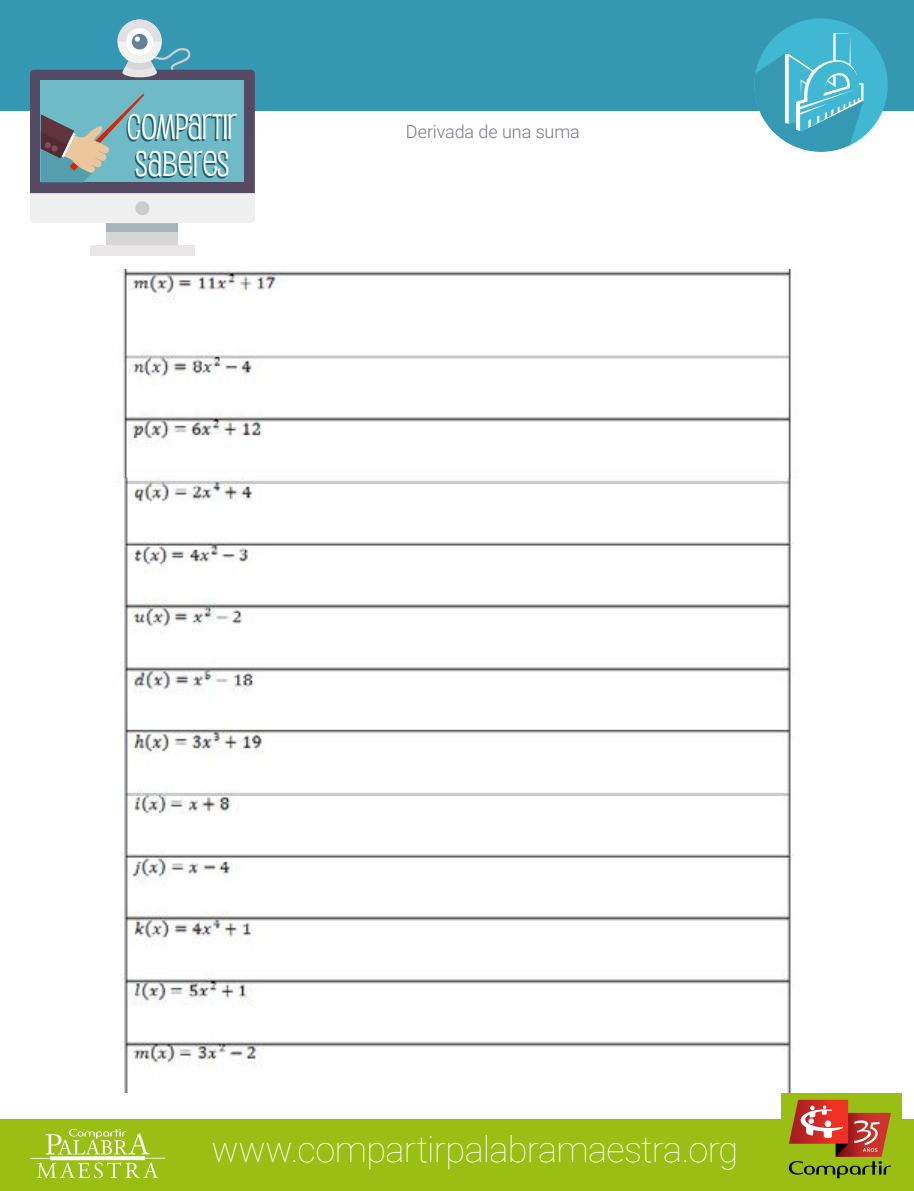
<style>
.page{position:relative;width:914px;height:1191px;background:#fff}
.page>*{position:absolute;margin:0;border:0;box-sizing:border-box;transform-origin:0 0}
.t1{font:100 36px "Roboto";letter-spacing:-.015em;color:#fff}
.t2{font:35.1px/36.8px "Pupcat Rg";color:#fff}
.t3{font:300 18px "Roboto";letter-spacing:-.01em;color:#7a7882}
</style>
<div class="page">
<div style="left:0;top:1119px;width:914px;height:72px;background:#99be14"></div>
<div style="left:782px;top:1094px;width:120px;height:96px;background:#99be14"></div>
<svg style="left:788px;top:1100px;width:102px;height:78px"></svg>
<div style="left:0;top:0;width:914px;height:111px;background:#3598b3"></div>
<svg style="left:30px;top:1129px;width:135px;height:49px"></svg>
<div style="left:107px;top:222px;width:71px;height:25px;background:#d6d6d6"></div>
<div style="left:90px;top:245px;width:104px;height:11px;background:#e8e6e6"></div>
<div style="left:107px;top:223px;width:71px;height:8px;background:#a6b5bd"></div>
<svg style="left:30px;top:20px;width:225px;height:203px"></svg>
<div style="left:754px;top:18px;width:133px;height:134px;background:#40b8d4;border-radius:50%"></div>
<svg style="left:754px;top:33px;width:109px;height:119px"></svg>
<img style="left:120px;top:269px;width:671px;height:213px">
<img style="left:121px;top:479px;width:672px;height:613px">
<p class="t2" style="left:127px;top:107px;width:111px">COMPARTIR<br>SABERES</p>
<p class="t3" style="left:406px;top:119px;width:175px">Derivada de una suma</p>
<p class="t1" style="left:211px;top:1124px;width:528px">www.compartirpalabramaestra.org</p>
</div>
